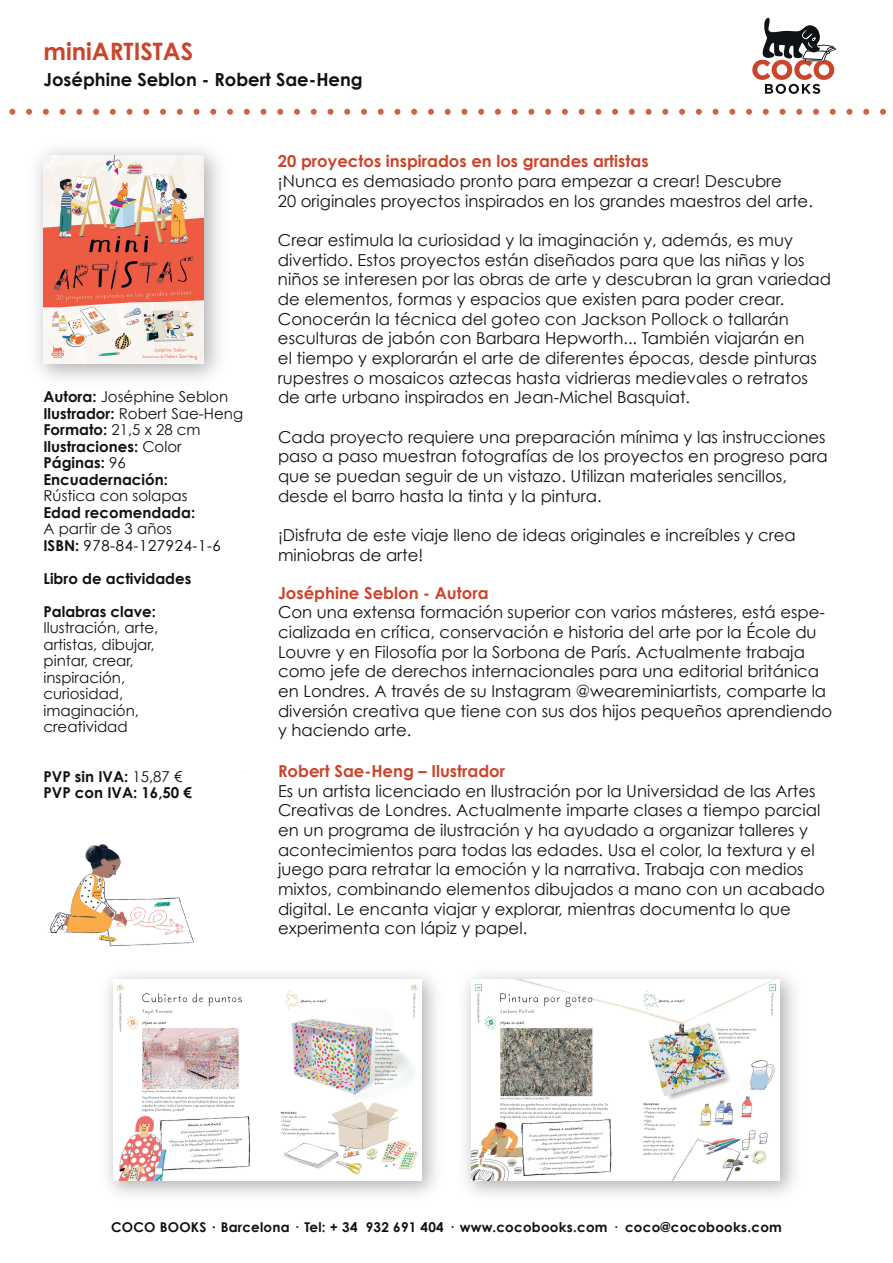
<style>
.page{position:relative;width:893px;height:1263px;background:#fff}
.page>*{position:absolute;margin:0;border:0;box-sizing:border-box;transform-origin:0 0}
.t1{font:700 24px "Century Gothic";color:#ca452b}
.t2{font:700 18px "Century Gothic";color:#101315}
.t3{font:16.5px/19.6px "Century Gothic";color:#101315}
.t4{font:700 16.5px "Century Gothic";color:#ca452b}
.t5{font:700 15px/16.5px "Century Gothic";color:#101315}
.t6{font:15px/16.5px "Century Gothic";color:#101315}
.t7{font:15px/16.5px "Century Gothic";color:#000001}
.t8{font:700 13.5px "Century Gothic";letter-spacing:.015em;color:#101315}
.s1{font-weight:400}
.s2{color:#101315}
.s3{font-weight:700;color:#101315}
.s4{font-family:"Arial"}
</style>
<div class="page">
<svg style="left:9px;top:109px;width:6px;height:6px"></svg>
<svg style="left:26px;top:109px;width:6px;height:6px"></svg>
<svg style="left:43px;top:109px;width:6px;height:6px"></svg>
<svg style="left:60px;top:109px;width:6px;height:6px"></svg>
<svg style="left:76px;top:109px;width:6px;height:6px"></svg>
<svg style="left:93px;top:109px;width:6px;height:6px"></svg>
<svg style="left:110px;top:109px;width:6px;height:6px"></svg>
<svg style="left:127px;top:109px;width:6px;height:6px"></svg>
<svg style="left:143px;top:109px;width:6px;height:6px"></svg>
<svg style="left:160px;top:109px;width:6px;height:6px"></svg>
<svg style="left:177px;top:109px;width:6px;height:6px"></svg>
<svg style="left:194px;top:109px;width:6px;height:6px"></svg>
<svg style="left:210px;top:109px;width:6px;height:6px"></svg>
<svg style="left:227px;top:109px;width:6px;height:6px"></svg>
<svg style="left:244px;top:109px;width:6px;height:6px"></svg>
<svg style="left:261px;top:109px;width:5px;height:6px"></svg>
<svg style="left:277px;top:109px;width:6px;height:6px"></svg>
<svg style="left:294px;top:109px;width:6px;height:6px"></svg>
<svg style="left:311px;top:109px;width:6px;height:6px"></svg>
<svg style="left:327px;top:109px;width:6px;height:6px"></svg>
<svg style="left:344px;top:109px;width:6px;height:6px"></svg>
<svg style="left:361px;top:109px;width:6px;height:6px"></svg>
<svg style="left:378px;top:109px;width:6px;height:6px"></svg>
<svg style="left:394px;top:109px;width:6px;height:6px"></svg>
<svg style="left:411px;top:109px;width:6px;height:6px"></svg>
<svg style="left:428px;top:109px;width:6px;height:6px"></svg>
<svg style="left:445px;top:109px;width:6px;height:6px"></svg>
<svg style="left:461px;top:109px;width:6px;height:6px"></svg>
<svg style="left:478px;top:109px;width:6px;height:6px"></svg>
<svg style="left:495px;top:109px;width:6px;height:6px"></svg>
<svg style="left:512px;top:109px;width:6px;height:6px"></svg>
<svg style="left:528px;top:109px;width:6px;height:6px"></svg>
<svg style="left:545px;top:109px;width:6px;height:6px"></svg>
<svg style="left:562px;top:109px;width:6px;height:6px"></svg>
<svg style="left:579px;top:109px;width:6px;height:6px"></svg>
<svg style="left:595px;top:109px;width:6px;height:6px"></svg>
<svg style="left:612px;top:109px;width:6px;height:6px"></svg>
<svg style="left:629px;top:109px;width:6px;height:6px"></svg>
<svg style="left:646px;top:109px;width:6px;height:6px"></svg>
<svg style="left:662px;top:109px;width:6px;height:6px"></svg>
<svg style="left:679px;top:109px;width:6px;height:6px"></svg>
<svg style="left:696px;top:109px;width:6px;height:6px"></svg>
<svg style="left:713px;top:109px;width:5px;height:6px"></svg>
<svg style="left:729px;top:109px;width:6px;height:6px"></svg>
<svg style="left:746px;top:109px;width:6px;height:6px"></svg>
<svg style="left:763px;top:109px;width:6px;height:6px"></svg>
<svg style="left:779px;top:109px;width:6px;height:6px"></svg>
<svg style="left:796px;top:109px;width:6px;height:6px"></svg>
<svg style="left:813px;top:109px;width:6px;height:6px"></svg>
<svg style="left:830px;top:109px;width:6px;height:6px"></svg>
<svg style="left:846px;top:109px;width:6px;height:6px"></svg>
<svg style="left:863px;top:109px;width:6px;height:6px"></svg>
<svg style="left:880px;top:109px;width:6px;height:6px"></svg>
<svg style="left:752px;top:17px;width:84px;height:77px"></svg>
<img style="left:43px;top:155px;width:161px;height:209px">
<img style="left:107px;top:974px;width:688px;height:221px">
<img style="left:113px;top:979px;width:308px;height:201px">
<img style="left:471px;top:979px;width:309px;height:201px">
<img style="left:47px;top:844px;width:147px;height:103px">
<h1 class="t1" style="left:43px;top:36px;width:151px">miniARTISTAS</h1>
<p class="t2" style="left:43px;top:68px;width:321px">Joséphine Seblon - Robert Sae-Heng</p>
<p class="t5" style="left:43px;top:388px;width:201px">Autora: <span class="s1">Joséphine Seblon<br></span>Ilustrador: <span class="s1">Robert Sae-Heng<br></span>Formato: <span class="s1">21,5 x 28 cm<br></span>Ilustraciones: <span class="s1">Color<br></span>Páginas: <span class="s1">96<br></span>Encuadernación:</p>
<p class="t6" style="left:43px;top:487px;width:146px">Rústica con solapas</p>
<p class="t5" style="left:43px;top:504px;width:153px">Edad recomendada:</p>
<p class="t7" style="left:43px;top:520px;width:179px"><span class="s2">A partir de 3 años<br></span><span class="s3">ISBN:</span> 978-84-127924-1-6</p>
<p class="t5" style="left:43px;top:570px;width:149px">Libro de actividades</p>
<p class="t5" style="left:43px;top:603px;width:114px">Palabras clave:</p>
<p class="t6" style="left:43px;top:619px;width:116px">Ilustración, arte, artistas, dibujar, pintar, crear, inspiración, curiosidad, imaginación, creatividad</p>
<p class="t5" style="left:43px;top:768px;width:150px">PVP sin IVA: <span class="s1">15,87 €<br></span>PVP con IVA: 16,50 €</p>
<p class="t4" style="left:278px;top:151px;width:372px">20 proyectos inspirados en los grandes artistas</p>
<p class="t3" style="left:278px;top:171px;width:536px">¡Nunca es demasiado pronto para empezar a crear! Descubre<br>20 originales proyectos inspirados en los grandes maestros del arte.</p>
<p class="t3" style="left:278px;top:230px;width:555px">Crear estimula la curiosidad y la imaginación y, además, es muy divertido. Estos proyectos están diseñados para que las niñas y los niños se interesen por las obras de arte y descubran la gran variedad de elementos, formas y espacios que existen para poder crear.<br>Conocerán la técnica del goteo con Jackson Pollock o tallarán esculturas de jabón con Barbara Hepworth... También viajarán en<br>el tiempo y explorarán el arte de diferentes épocas, desde pinturas rupestres o mosaicos aztecas hasta vidrieras medievales o retratos de arte urbano inspirados en Jean-Michel Basquiat.</p>
<p class="t3" style="left:278px;top:427px;width:551px">Cada proyecto requiere una preparación mínima y las instrucciones paso a paso muestran fotografías de los proyectos en progreso para que se puedan seguir de un vistazo. Utilizan materiales sencillos, desde el barro hasta la tinta y la pintura.</p>
<p class="t3" style="left:278px;top:525px;width:519px">¡Disfruta de este viaje lleno de ideas originales e increíbles y crea miniobras de arte!</p>
<p class="t4" style="left:278px;top:582px;width:212px">Joséphine Seblon - Autora</p>
<p class="t3" style="left:278px;top:602px;width:556px">Con una extensa formación superior con varios másteres, está espe&shy;cializada en crítica, conservación e historia del arte por la École du Louvre y en Filosofía por la Sorbona de París. Actualmente trabaja como jefe de derechos internacionales para una editorial británica en Londres. A través de su Instagram @weareminiartists, comparte la diversión creativa que tiene con sus dos hijos pequeños aprendiendo y haciendo arte.</p>
<p class="t4" style="left:278px;top:761px;width:229px">Robert Sae-Heng – Ilustrador</p>
<p class="t3" style="left:278px;top:781px;width:548px">Es un artista licenciado en Ilustración por la Universidad de las Artes Creativas de Londres. Actualmente imparte clases a tiempo parcial en un programa de ilustración y ha ayudado a organizar talleres y acontecimientos para todas las edades. Usa el color, la textura y el juego para retratar la emoción y la narrativa. Trabaja con medios mixtos, combinando elementos dibujados a mano con un acabado digital. Le encanta viajar y explorar, mientras documenta lo que experimenta con lápiz y papel.</p>
<p class="t8" style="left:111px;top:1219px;width:672px">COCO BOOKS <span class="s4">·</span> Barcelona · Tel: + 34 932 691 404 · www.cocobooks.com · coco@cocobooks.com</p>
</div>
